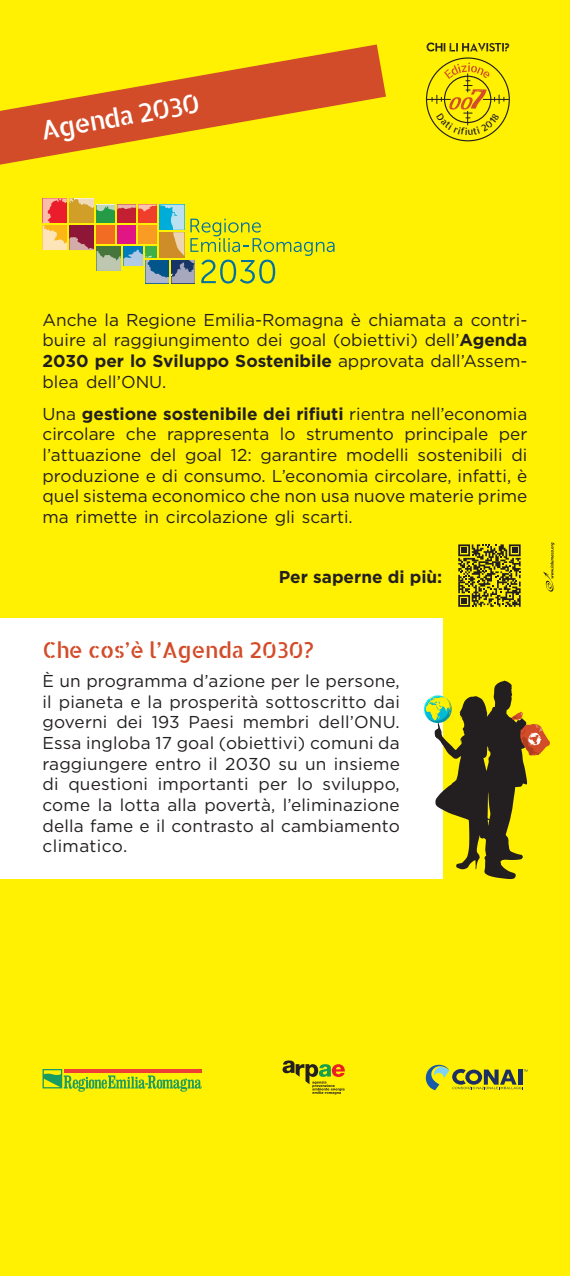
<style>
.page{position:relative;width:570px;height:1276px;background:#fff101}
.page>*{position:absolute;margin:0;border:0;box-sizing:border-box;transform-origin:0 0}
.t1{font:26px "Allerta Stencil";color:#fff}
.Titolo{font:22px "Allerta Stencil";letter-spacing:-.025em;color:#d34c29}
.Normale{font:17.2px/20.6px "Gotham";color:#231f20}
.Normale-2{font:700 17.2px/20.6px "Gotham";color:#231f20;text-align:right}
.Sottotitolo{font:700 17.2px "Gotham";color:#231f20}
.s1{font-weight:700}
.s2{font-weight:400}
</style>
<div class="page">
<svg style="left:282px;top:1060px;width:63px;height:34px"></svg>
<svg style="left:43px;top:1069px;width:159px;height:22px"></svg>
<svg style="left:426px;top:1064px;width:101px;height:26px"></svg>
<svg style="left:426px;top:58px;width:83px;height:83px"></svg>
<hr style="left:426px;top:99px;width:83px;height:1px;background:#231f20">
<svg style="left:426px;top:43px;width:83px;height:8px"></svg>
<svg style="left:543px;top:542px;width:11px;height:49px"></svg>
<svg style="left:0;top:44px;width:386px;height:121px"></svg>
<svg style="left:43px;top:198px;width:291px;height:85px"></svg>
<svg style="left:458px;top:544px;width:62px;height:63px"></svg>
<div style="left:0;top:618px;width:442px;height:261px;background:#fff"></div>
<svg style="left:424px;top:680px;width:126px;height:199px"></svg>
<svg style="left:432px;top:62px;width:72px;height:73px"></svg>
<p class="t1" style="left:38px;top:114px;width:163px;rotate:-10deg">Agenda 2030</p>
<p class="Normale" style="left:43px;top:309px;width:486px">Anche la Regione Emilia-Romagna è chiamata a contri-</p>
<p class="Normale" style="left:43px;top:329px;width:486px">buire al raggiungimento dei goal (obiettivi) dell’<span class="s1">Agenda</span></p>
<p class="Normale-2" style="left:43px;top:350px;width:486px">2030 per lo Sviluppo Sostenibile <span class="s2">approvata dall’Assem-</span></p>
<p class="Normale-2" style="left:43px;top:403px;width:486px"><span class="s2">Una</span> gestione sostenibile dei rifiuti <span class="s2">rientra nell’economia per</span></p>
<p class="Normale" style="left:43px;top:371px;width:125px">blea dell’ONU.</p>
<p class="Normale" style="left:43px;top:423px;width:74px">circolare</p>
<p class="Normale" style="left:126px;top:423px;width:32px">che</p>
<p class="Normale" style="left:280px;top:423px;width:17px">lo</p>
<p class="Normale" style="left:404px;top:423px;width:85px">principale</p>
<p class="Normale" style="left:167px;top:423px;width:104px">rappresenta</p>
<p class="Normale" style="left:306px;top:423px;width:89px">strumento</p>
<p class="Normale" style="left:43px;top:444px;width:486px">’l attuazione<br>produzione e di consumo ’L. economia circolare, infatti è, quel sistema economico che non usa nuove materie prime ma rimette in circolazione gli scarti.</p>
<p class="Normale" style="left:150px;top:444px;width:28px">del</p>
<p class="Normale" style="left:185px;top:444px;width:39px">goal</p>
<p class="Normale" style="left:346px;top:444px;width:64px">modelli</p>
<p class="Normale" style="left:417px;top:444px;width:87px">sostenibili</p>
<p class="Normale" style="left:511px;top:444px;width:17px">di</p>
<p class="Normale" style="left:260px;top:444px;width:78px">garantire</p>
<p class="Normale" style="left:231px;top:444px;width:22px">12:</p>
<p class="Sottotitolo" style="left:279px;top:566px;width:165px">Per saperne di più:</p>
<p class="Titolo" style="left:43px;top:635px;width:273px">Che cos è’ ’l Agenda 2030?</p>
<p class="Normale" style="left:43px;top:670px;width:359px;text-align:right">È un programma d’azione per le persone, il pianeta e la prosperità sottoscritto dai dell’ONU.</p>
<p class="Normale" style="left:116px;top:711px;width:28px">dei</p>
<p class="Normale" style="left:243px;top:711px;width:68px">membri</p>
<p class="Normale" style="left:43px;top:711px;width:66px">governi</p>
<p class="Normale" style="left:43px;top:732px;width:359px">Essa ingloba 17 goal (obiettivi) comuni da</p>
<p class="Normale" style="left:43px;top:753px;width:359px">raggiungere entro il 2030 su un insieme</p>
<p class="Normale" style="left:323px;top:773px;width:79px">sviluppo,</p>
<p class="Normale" style="left:189px;top:711px;width:47px">Paesi</p>
<p class="Normale" style="left:152px;top:711px;width:29px">193</p>
<p class="Normale" style="left:43px;top:773px;width:359px">di<br>come la lotta alla povertà ’l, eliminazione della fame e il contrasto al cambiamento climatico.</p>
<p class="Normale" style="left:297px;top:773px;width:17px">lo</p>
<p class="Normale" style="left:68px;top:773px;width:81px">questioni</p>
<p class="Normale" style="left:158px;top:773px;width:92px">importanti</p>
<p class="Normale" style="left:258px;top:773px;width:30px">per</p>
</div>
